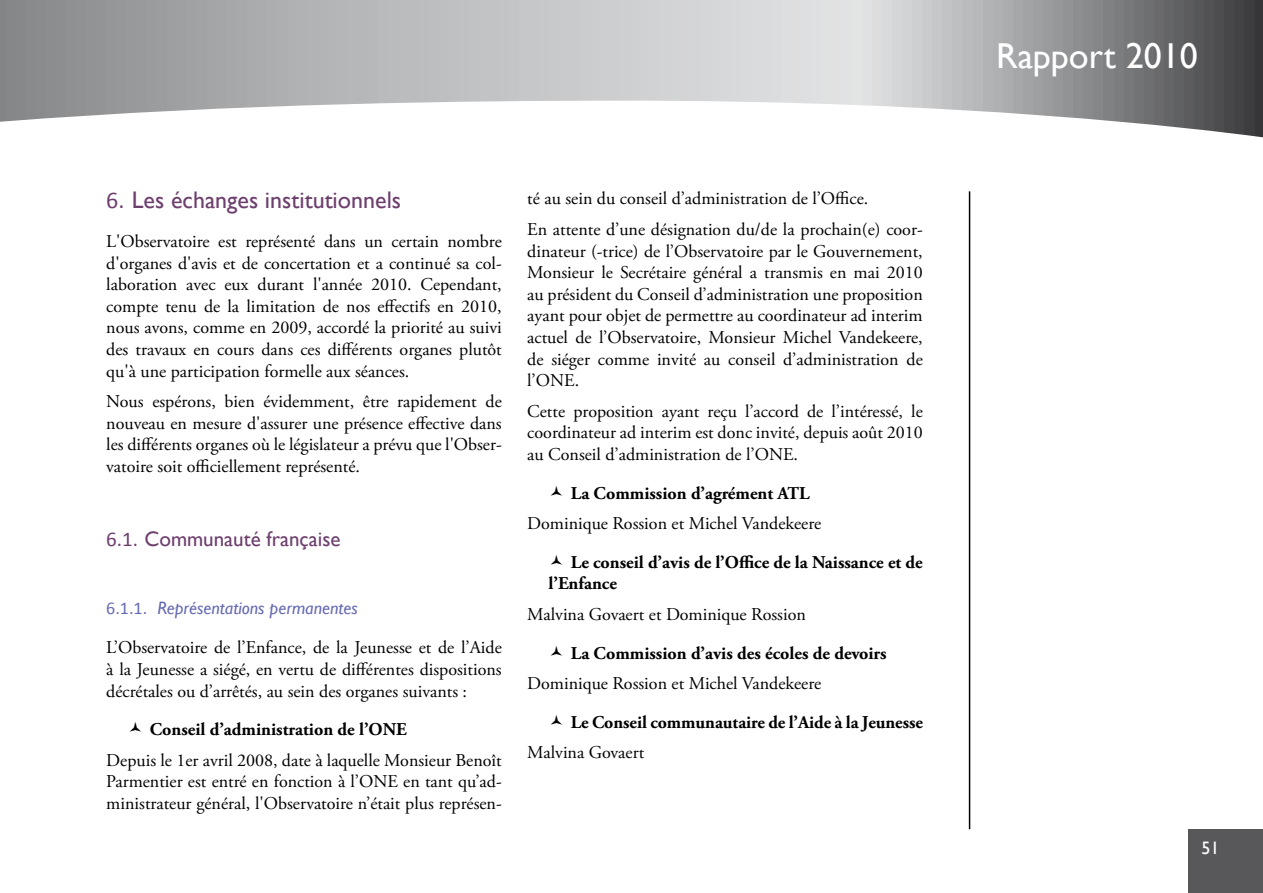
<style>
.page{position:relative;width:1263px;height:893px;background:#fff}
.page>*{position:absolute;margin:0;border:0;box-sizing:border-box;transform-origin:0 0}
.t1{font:36px "Gill Sans";color:#fff}
.t2{font:24px "Gill Sans";color:#6d3f6d}
.t3{font:21px "Gill Sans";color:#6d3f6d}
.t4{font:18px/21.6px "Adobe Garamond Pro";color:#000;text-align:justify}
.t5{font:700 18px/21.6px "Adobe Garamond Pro";color:#000}
.t6{font:italic 18px "Gill Sans";color:#666cb3}
.t7{font:18px "Gill Sans";color:#fff}
.s1{font-family:"Calibri"}
.s2{font-family:"Calibri";font-style:normal}
</style>
<div class="page">
<svg style="left:0;top:0;width:1263px;height:137px"></svg>
<hr style="left:969px;top:191px;width:1px;height:638px;background:#000">
<div style="left:1188px;top:829px;width:75px;height:64px;background:#58585a"></div>
<h2 class="t2" style="left:106px;top:186px;width:296px"><span class="s1">6.</span> Les échanges institutionnels</h2>
<p class="t4" style="left:106px;top:231px;width:397px">L'Observatoire est représenté dans un certain nombre d'organes d'avis et de concertation et a continué sa col&shy;laboration avec eux durant l'année 2010. Cependant, compte tenu de la limitation de nos effectifs en 2010, nous avons, comme en 2009, accordé la priorité au suivi des travaux en cours dans ces différents organes plutôt qu'à une participation formelle aux séances.</p>
<p class="t4" style="left:106px;top:391px;width:397px">Nous espérons, bien évidemment, être rapidement de nouveau en mesure d'assurer une présence effective dans les différents organes où le législateur a prévu que l'Obser&shy;vatoire soit officiellement représenté.</p>
<p class="t3" style="left:106px;top:527px;width:236px"><span class="s1">6.1.</span> Communauté française</p>
<p class="t6" style="left:106px;top:598px;width:253px"><span class="s2">6.1.1.</span> Représentations permanentes</p>
<p class="t4" style="left:106px;top:637px;width:397px">L’Observatoire de l’Enfance, de la Jeunesse et de l’Aide à la Jeunesse a siégé, en vertu de différentes dispositions décrétales ou d’arrêtés, au sein des organes suivants :</p>
<p class="t5" style="left:150px;top:719px;width:259px">Conseil d’administration de l’ONE</p>
<p class="t4" style="left:106px;top:750px;width:397px">Depuis le 1er avril 2008, date à laquelle Monsieur Benoît Parmentier est entré en fonction à l’ONE en tant qu’ad&shy;ministrateur général, l'Observatoire n’était plus représen-</p>
<p class="t4" style="left:527px;top:184px;width:397px;line-height:30.6px">té au sein du conseil d’administration de l’Office.<br>En attente d’une désignation du/de la prochain(e) coor-</p>
<p class="t4" style="left:527px;top:241px;width:397px">dinateur (-trice) de l’Observatoire par le Gouvernement, Monsieur le Secrétaire général a transmis en mai 2010 au président du Conseil d’administration une proposition ayant pour objet de permettre au coordinateur ad interim actuel de l’Observatoire, Monsieur Michel Vandekeere, de siéger comme invité au conseil d’administration de l’ONE.</p>
<p class="t4" style="left:527px;top:401px;width:397px">Cette proposition ayant reçu l’accord de l’intéressé, le coordinateur ad interim est donc invité, depuis août 2010 au Conseil d’administration de l’ONE.</p>
<p class="t5" style="left:571px;top:482px;width:240px">La Commission d’agrément ATL</p>
<p class="t4" style="left:527px;top:513px;width:296px">Dominique Rossion et Michel Vandekeere</p>
<p class="t5" style="left:549px;top:552px;width:376px;text-indent:22px">Le conseil d’avis de l’Office de la Naissance et de l’Enfance</p>
<p class="t4" style="left:527px;top:604px;width:280px">Malvina Govaert et Dominique Rossion</p>
<p class="t5" style="left:571px;top:642px;width:317px">La Commission d’avis des écoles de devoirs</p>
<p class="t4" style="left:527px;top:673px;width:296px">Dominique Rossion et Michel Vandekeere</p>
<p class="t5" style="left:571px;top:712px;width:354px">Le Conseil communautaire de l’Aide à la Jeunesse</p>
<p class="t4" style="left:527px;top:743px;width:119px">Malvina Govaert</p>
<h1 class="t1" style="left:996px;top:35px;width:203px">Rapport 2010</h1>
<p class="t7" style="left:1201px;top:838px;width:19px">51</p>
</div>
